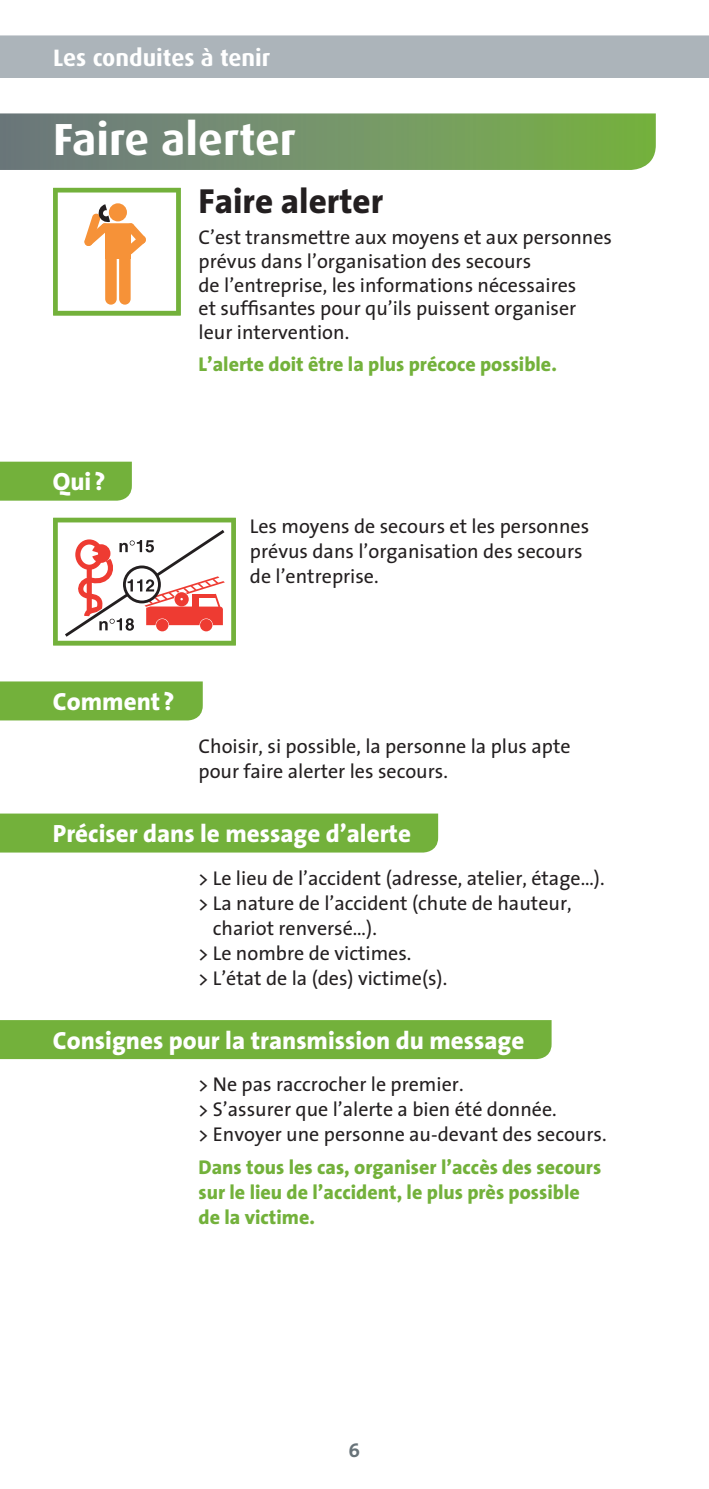
<style>
.page{position:relative;width:709px;height:1489px;background:#fff}
.page>*{position:absolute;margin:0;border:0;box-sizing:border-box;transform-origin:0 0}
.t1{font:700 45px "Dax";color:#fff}
.t2{font:800 35px "The Sans";color:#231f20}
.t3{font:800 25px "The Sans";color:#fff}
.t4{font:700 23.75px "Dax";color:#fff}
.t5{font:20px/25px "The Sans";color:#231f20}
.t6{font:800 20px/25px "The Sans";color:#73b13b}
.t7{font:20px "The Sans Bold Caps";color:#687379}
</style>
<div class="page">
<svg style="left:0;top:113px;width:656px;height:57px;background:#759567"></svg>
<div style="left:0;top:35px;width:709px;height:43px;background:#acb4ba"></div>
<div style="left:0;top:461px;width:132px;height:39px;background:#73b13b"></div>
<div style="left:0;top:681px;width:203px;height:39px;background:#73b13b"></div>
<div style="left:0;top:813px;width:438px;height:39px;background:#73b13b"></div>
<div style="left:0;top:1020px;width:551px;height:39px;background:#73b13b"></div>
<svg style="left:53px;top:188px;width:128px;height:127px"></svg>
<svg style="left:53px;top:518px;width:183px;height:127px"></svg>
<p class="t4" style="left:53px;top:44px;width:219px">Les conduites à tenir</p>
<h1 class="t1" style="left:53px;top:114px;width:244px">Faire alerter</h1>
<p class="t3" style="left:53px;top:460px;width:54px">Qui ?</p>
<h2 class="t2" style="left:198px;top:172px;width:186px">Faire alerter</h2>
<p class="t5" style="left:198px;top:225px;width:415px;line-height:23.8px">C’est transmettre aux moyens et aux personnes prévus dans l’organisation des secours<br>de l’entreprise, les informations nécessaires<br>et suffisantes pour qu’ils puissent organiser leur intervention.</p>
<p class="t6" style="left:198px;top:351px;width:360px">L’alerte doit être la plus précoce possible.</p>
<p class="t5" style="left:250px;top:513px;width:341px">Les moyens de secours et les personnes prévus dans l’organisation des secours de l’entreprise.</p>
<p class="t3" style="left:53px;top:680px;width:123px">Comment ?</p>
<p class="t5" style="left:198px;top:732px;width:373px">Choisir, si possible, la personne la plus apte pour faire alerter les secours.</p>
<p class="t3" style="left:53px;top:812px;width:359px">Préciser dans le message d’alerte</p>
<p class="t5" style="left:198px;top:865px;width:407px">&gt; Le lieu de l’accident (adresse, atelier, étage…).</p>
<p class="t5" style="left:198px;top:890px;width:374px">&gt; La nature de l’accident (chute de hauteur,</p>
<p class="t5" style="left:213px;top:915px;width:165px">chariot renversé…).</p>
<p class="t5" style="left:198px;top:940px;width:214px">&gt; Le nombre de victimes.</p>
<p class="t5" style="left:198px;top:965px;width:250px">&gt; L’état de la (des) victime(s).</p>
<p class="t3" style="left:53px;top:1018px;width:473px">Consignes pour la transmission du message</p>
<p class="t5" style="left:198px;top:1071px;width:409px">&gt; Ne pas raccrocher le premier.<br>&gt; S’assurer que l’alerte a bien été donnée.<br>&gt; Envoyer une personne au-devant des secours.</p>
<p class="t6" style="left:198px;top:1153px;width:404px">Dans tous les cas, organiser l’accès des secours sur le lieu de l’accident, le plus près possible de la victime.</p>
<p class="t7" style="left:348px;top:1433px;width:13px">6</p>
</div>
